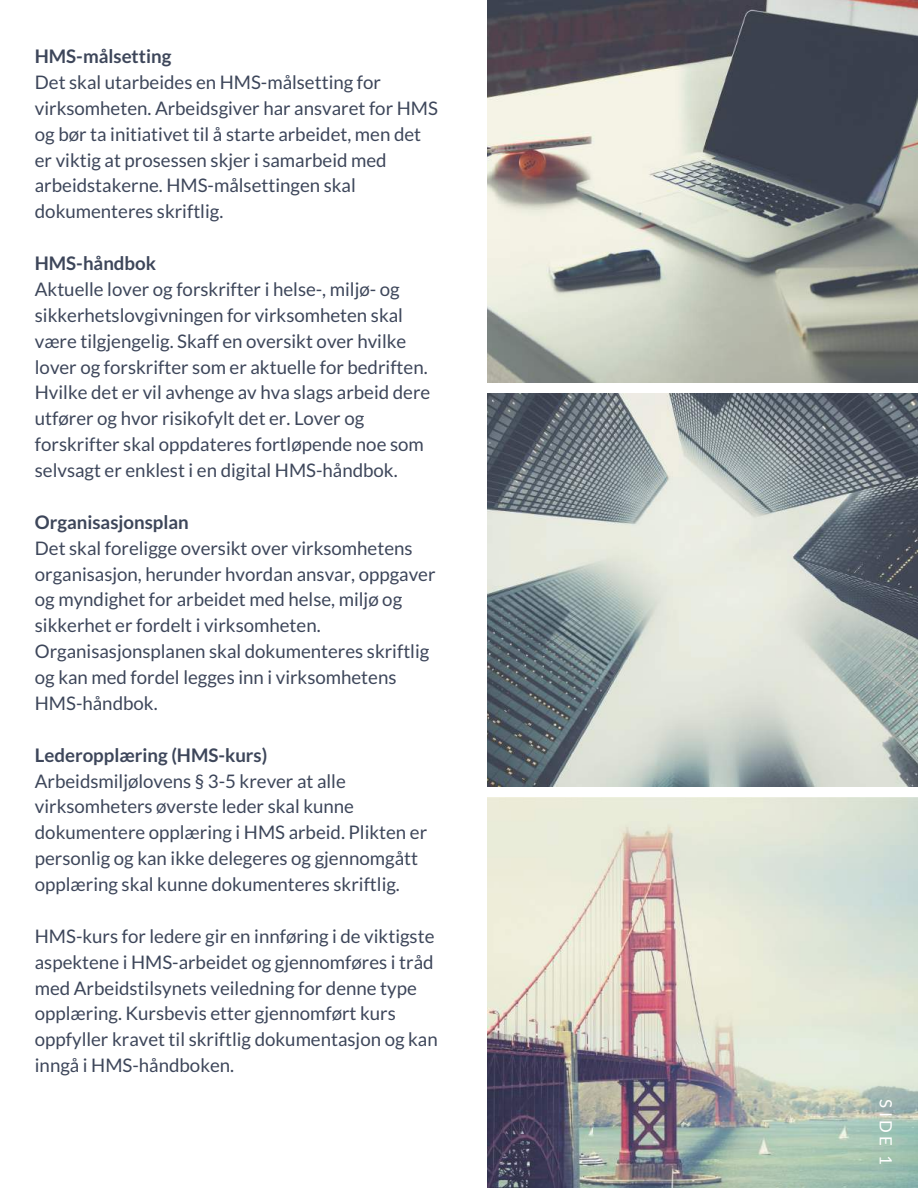
<style>
.page{position:relative;width:918px;height:1188px;background:#fff}
.page>*{position:absolute;margin:0;border:0;box-sizing:border-box;transform-origin:0 0}
.t1{font:18.75px/25.8px "Lato";color:#3d465a}
.t2{font:700 18.75px "Lato";color:#3d465a}
.t3{font:16.8px "Lato";color:#fff}
</style>
<div class="page">
<img style="left:487px;top:0;width:431px;height:382px">
<img style="left:487px;top:394px;width:431px;height:392px">
<img style="left:487px;top:798px;width:431px;height:390px">
<p class="t2" style="left:35px;top:44px;width:138px">HMS-målsetting</p>
<p class="t1" style="left:35px;top:69px;width:405px">Det skal utarbeides en HMS-målsetting for virksomheten. Arbeidsgiver har ansvaret for HMS og bør ta initiativet til å starte arbeidet, men det er viktig at prosessen skjer i samarbeid med arbeidstakerne. HMS-målsettingen skal dokumenteres skriftlig.</p>
<p class="t2" style="left:35px;top:251px;width:123px">HMS-håndbok</p>
<p class="t1" style="left:35px;top:276px;width:397px">Aktuelle lover og forskrifter i helse-, miljø- og sikkerhetslovgivningen for virksomheten skal være tilgjengelig. Skaff en oversikt over hvilke lover og forskrifter som er aktuelle for bedriften.<br>Hvilke det er vil avhenge av hva slags arbeid dere utfører og hvor risikofylt det er. Lover og forskrifter skal oppdateres fortløpende noe som selvsagt er enklest i en digital HMS-håndbok.</p>
<p class="t2" style="left:35px;top:510px;width:155px">Organisasjonsplan</p>
<p class="t1" style="left:35px;top:534px;width:402px">Det skal foreligge oversikt over virksomhetens organisasjon, herunder hvordan ansvar, oppgaver og myndighet for arbeidet med helse, miljø og sikkerhet er fordelt i virksomheten.<br>Organisasjonsplanen skal dokumenteres skriftlig og kan med fordel legges inn i virksomhetens HMS-håndbok.</p>
<p class="t2" style="left:35px;top:743px;width:234px">Lederopplæring (HMS-kurs)</p>
<p class="t1" style="left:35px;top:767px;width:394px">Arbeidsmiljølovens § 3-5 krever at alle virksomheters øverste leder skal kunne dokumentere opplæring i HMS arbeid. Plikten er personlig og kan ikke delegeres og gjennomgått opplæring skal kunne dokumenteres skriftlig.</p>
<p class="t1" style="left:35px;top:923px;width:404px">HMS-kurs for ledere gir en innføring i de viktigste aspektene i HMS-arbeidet og gjennomføres i tråd med Arbeidstilsynets veiledning for denne type opplæring. Kursbevis etter gjennomført kurs oppfyller kravet til skriftlig dokumentasjon og kan inngå i HMS-håndboken.</p>
<p class="t3" style="left:896px;top:1099px;width:67px;rotate:90deg">SIDE 1</p>
</div>
